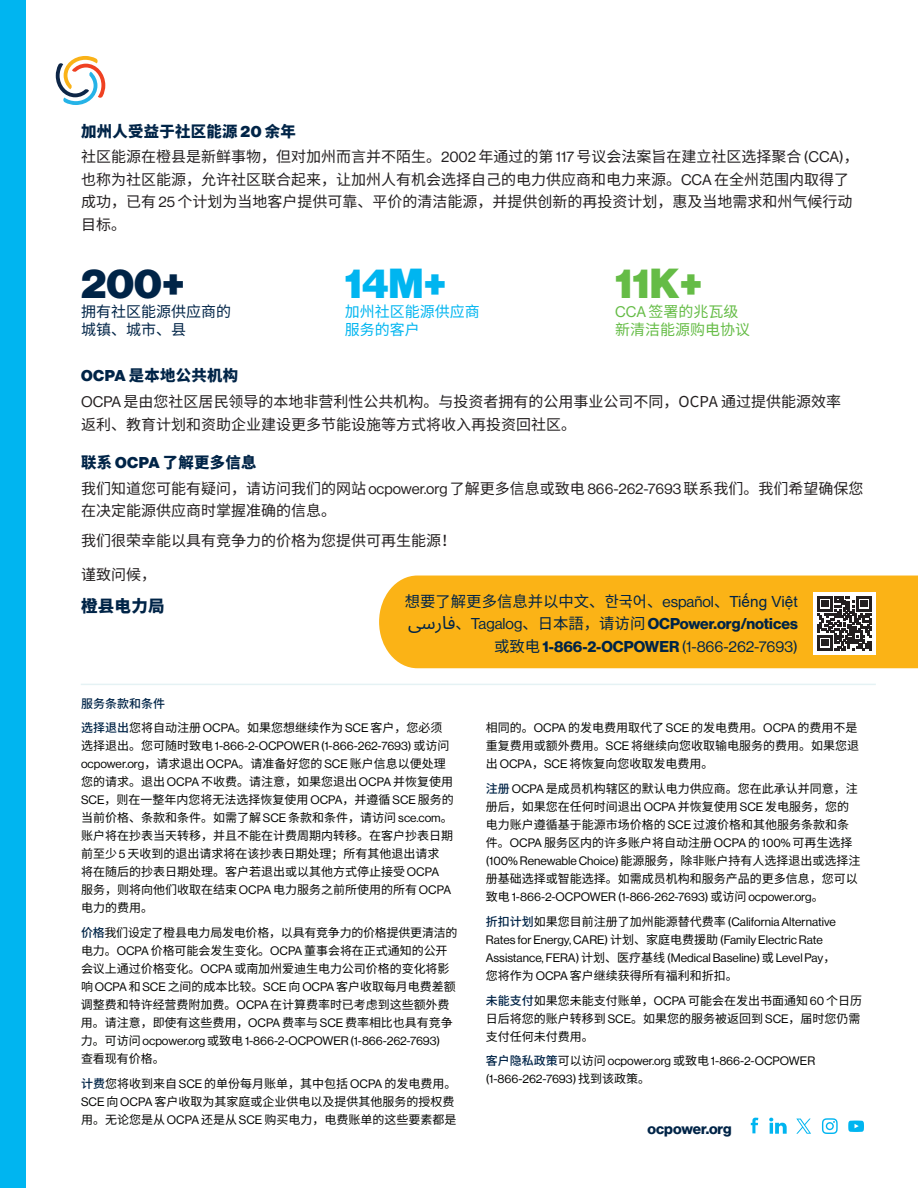
<style>
.page{position:relative;width:918px;height:1188px;background:#fff}
.page>*{position:absolute;margin:0;border:0;box-sizing:border-box;transform-origin:0 0}
.t1{font:41.1px "N Haas Grotesk DS Pro 95 Blk";color:#002447}
.t2{font:41.1px "N Haas Grotesk DS Pro 95 Blk";color:#00b5f0}
.t3{font:41.1px "N Haas Grotesk DS Pro 95 Blk";color:#65bc46}
.t4{font:18px "Noto Sans Arabic";color:#002447}
.t5{font:900 16.5px "Noto Sans CJ Ksc";letter-spacing:.02em;color:#002447}
.t6{font:900 15.3px "Noto Sans CJ Ksc";letter-spacing:.02em;color:#002447}
.t7{font:15.3px "N Haas Grotesk DS Pro 75 Bd";color:#002447}
.t8{font:15.3px "Noto Sans CJ Ksc";color:#002447}
.t9{font:15.3px "N Haas Grotesk DS Pro 55 Rg";letter-spacing:-.01em;color:#002447}
.t10{font:15px/22.5px "Noto Sans CJ Ksc";color:#231f20}
.t11{font:15px/18px "Noto Sans CJ Ksc";color:#65bc46}
.t12{font:15px/18px "Noto Sans CJ Ksc";color:#002447}
.t13{font:15px/18px "Noto Sans CJ Ksc";color:#00b5f0}
.t14{font:14.85px "N Haas Grotesk DS Pro 75 Bd";color:#002447}
.t15{font:12px/18px "Noto Sans CJ Ksc";color:#040503}
.t16{font:12px/18px "N Haas Grotesk DS Pro 55 Rg";color:#040503}
.s1{font-family:"N Haas Grotesk DS Pro 95 Blk";font-weight:400}
.s2{font-family:"N Haas Grotesk DS Pro 55 Rg"}
.s3{font-family:"Noto Sans KR"}
.s4{font-family:"Arial"}
.s5{font-family:"Noto Sans CJ Ksc"}
.s6{font-family:"Noto Sans JP"}
.s7{font-family:"N Haas Grotesk DS Pro 75 Bd"}
.s8{font-weight:500;color:#002447}
.s9{font-family:"Noto Sans CJ Ksc";font-weight:500;color:#002447}
</style>
<div class="page">
<div style="left:0;top:0;width:25px;height:1188px;background:#00b5f0"></div>
<svg style="left:56px;top:56px;width:49px;height:49px"></svg>
<hr style="left:81px;top:684px;width:795px;height:1px;background:#cbe6ea">
<svg style="left:796px;top:1119px;width:15px;height:15px"></svg>
<svg style="left:751px;top:1118px;width:7px;height:15px"></svg>
<svg style="left:848px;top:1121px;width:16px;height:11px"></svg>
<svg style="left:822px;top:1118px;width:16px;height:16px"></svg>
<svg style="left:769px;top:1118px;width:18px;height:16px"></svg>
<div style="left:379px;top:576px;width:539px;height:92px;background:#fbb316"></div>
<div style="left:813px;top:592px;width:63px;height:63px;background:#fff"></div>
<svg style="left:818px;top:596px;width:53px;height:54px"></svg>
<p class="t6" style="left:81px;top:122px;width:216px">加州人受益于社区能源 <span class="s1">20</span> 余年</p>
<p class="t10" style="left:81px;top:146px;width:779px">社区能源在橙县是新鲜事物，但对加州而言并不陌生。<span class="s2">2002</span> 年通过的第 <span class="s2">117</span> 号议会法案旨在建立社区选择聚合 <span class="s2">(CCA)</span>，也称为社区能源，允许社区联合起来，让加州人有机会选择自己的电力供应商和电力来源。<span class="s2">CCA</span> 在全州范围内取得了成功，已有 <span class="s2">25</span> 个计划为当地客户提供可靠、平价的清洁能源，并提供创新的再投资计划，惠及当地需求和州气候行动目标。</p>
<h1 class="t1" style="left:81px;top:260px;width:106px">200+</h1>
<p class="t12" style="left:81px;top:303px;width:151px">拥有社区能源供应商的城镇、城市、县</p>
<h1 class="t2" style="left:345px;top:260px;width:103px">14M+</h1>
<p class="t13" style="left:345px;top:303px;width:136px">加州社区能源供应商服务的客户</p>
<h1 class="t3" style="left:615px;top:260px;width:89px">11K+</h1>
<p class="t11" style="left:615px;top:303px;width:136px"><span class="s2">CCA</span> 签署的兆瓦级新清洁能源购电协议</p>
<p class="t6" style="left:81px;top:367px;width:159px"><span class="s1">OCPA</span> 是本地公共机构</p>
<p class="t10" style="left:81px;top:391px;width:762px"><span class="s2">OCPA</span> 是由您社区居民领导的本地非营利性公共机构。与投资者拥有的公用事业公司不同，OCPA 通过提供能源效率返利、教育计划和资助企业建设更多节能设施等方式将收入再投资回社区。</p>
<p class="t6" style="left:81px;top:454px;width:177px">联系 <span class="s1">OCPA</span> 了解更多信息</p>
<p class="t10" style="left:81px;top:478px;width:784px">我们知道您可能有疑问，请访问我们的网站 <span class="s2">ocpower.org</span> 了解更多信息或致电 <span class="s2">866-262-7693</span> 联系我们。我们希望确保您在决定能源供应商时掌握准确的信息。</p>
<p class="t10" style="left:81px;top:529px;width:376px">我们很荣幸能以具有竞争力的价格为您提供可再生能源！</p>
<p class="t10" style="left:81px;top:564px;width:76px">谨致问候，</p>
<h3 class="t5" style="left:81px;top:596px;width:85px">橙县电力局</h3>
<p class="t8" style="left:405px;top:592px;width:394px">想要了解更多信息并以中文、<span class="s3">한국어</span>、<span class="s2">español</span>、<span class="s4">Tiếng Việt</span></p>
<h2 class="t4" style="left:408px;top:612px;width:49px">ی س فار</h2>
<p class="t7" style="left:456px;top:615px;width:344px"><span class="s5">、</span><span class="s2">Tagalog</span><span class="s5">、</span><span class="s6">日本語</span><span class="s5">，请访问</span> OCPower . org / notices</p>
<p class="t9" style="left:494px;top:638px;width:305px"><span class="s5">或致电</span> <span class="s7">1-866-2-OCPOWER</span> (1-866-262-7693)</p>
<p class="t15" style="left:81px;top:691px;width:363px;line-height:24.8px"><span class="s8">服务条款和条件<br>选择退出</span>您将自动注册 <span class="s2">OCPA</span>。如果您想继续作为 <span class="s2">SCE</span> 客户，您必须</p>
<p class="t16" style="left:81px;top:737px;width:370px"><span class="s5">选择退出。您可随时致电</span> 1-866-2-OCPOWER (1-866-262-7693) <span class="s5">或访问</span></p>
<p class="t15" style="left:81px;top:755px;width:374px"><span class="s2">ocpower.org</span>，请求退出 <span class="s2">OCPA</span>。请准备好您的 <span class="s2">SCE</span> 账户信息以便处理您的请求。退出 <span class="s2">OCPA</span> 不收费。请注意，如果您退出 <span class="s2">OCPA</span> 并恢复使用<span class="s2">SCE</span>，则在一整年内您将无法选择恢复使用 <span class="s2">OCPA</span>，并遵循 <span class="s2">SCE</span> 服务的当前价格、条款和条件。如需了解 <span class="s2">SCE</span> 条款和条件，请访问 <span class="s2">sce.com</span>。账户将在抄表当天转移，并且不能在计费周期内转移。在客户抄表日期前至少 <span class="s2">5</span> 天收到的退出请求将在该抄表日期处理；所有其他退出请求将在随后的抄表日期处理。客户若退出或以其他方式停止接受 <span class="s2">OCPA</span>服务，则将向他们收取在结束 <span class="s2">OCPA</span> 电力服务之前所使用的所有 <span class="s2">OCPA</span>电力的费用。</p>
<p class="t15" style="left:81px;top:924px;width:378px"><span class="s8">价格</span>我们设定了橙县电力局发电价格，以具有竞争力的价格提供更清洁的电力。<span class="s2">OCPA</span> 价格可能会发生变化。<span class="s2">OCPA</span> 董事会将在正式通知的公开会议上通过价格变化。<span class="s2">OCPA</span> 或南加州爱迪生电力公司价格的变化将影响 <span class="s2">OCPA</span> 和 <span class="s2">SCE</span> 之间的成本比较。<span class="s2">SCE</span> 向 <span class="s2">OCPA</span> 客户收取每月电费差额调整费和特许经营费附加费。<span class="s2">OCPA</span> 在计算费率时已考虑到这些额外费用。请注意，即使有这些费用，<span class="s2">OCPA</span> 费率与 <span class="s2">SCE</span> 费率相比也具有竞争</p>
<p class="t16" style="left:81px;top:1032px;width:361px"><span class="s5">力。可访问</span> ocpower.org <span class="s5">或致电</span> 1-866-2-OCPOWER (1-866-262-7693)</p>
<p class="t15" style="left:81px;top:1047px;width:377px;line-height:24.8px">查看现有价格。<br><span class="s8">计费</span>您将收到来自 <span class="s2">SCE</span> 的单份每月账单，其中包括 <span class="s2">OCPA</span> 的发电费用。</p>
<p class="t15" style="left:81px;top:1093px;width:377px"><span class="s2">SCE</span> 向 <span class="s2">OCPA</span> 客户收取为其家庭或企业供电以及提供其他服务的授权费用。无论您是从 <span class="s2">OCPA</span> 还是从 <span class="s2">SCE</span> 购买电力，电费账单的这些要素都是</p>
<p class="t15" style="left:486px;top:719px;width:375px">相同的。<span class="s2">OCPA</span> 的发电费用取代了 <span class="s2">SCE</span> 的发电费用。<span class="s2">OCPA</span> 的费用不是重复费用或额外费用。<span class="s2">SCE</span> 将继续向您收取输电服务的费用。如果您退出 <span class="s2">OCPA</span>，<span class="s2">SCE</span> 将恢复向您收取发电费用。</p>
<p class="t15" style="left:486px;top:780px;width:374px"><span class="s8">注册</span> <span class="s2">OCPA</span> 是成员机构辖区的默认电力供应商。您在此承认并同意，注册后，如果您在任何时间退出 <span class="s2">OCPA</span> 并恢复使用 <span class="s2">SCE</span> 发电服务，您的电力账户遵循基于能源市场价格的 <span class="s2">SCE</span> 过渡价格和其他服务条款和条件。<span class="s2">OCPA</span> 服务区内的许多账户将自动注册 <span class="s2">OCPA</span> 的 <span class="s2">100%</span> 可再生选择</p>
<p class="t16" style="left:486px;top:852px;width:376px">(100% Renewable Choice) <span class="s5">能源服务，除非账户持有人选择退出或选择注</span></p>
<p class="t15" style="left:486px;top:870px;width:374px">册基础选择或智能选择。如需成员机构和服务产品的更多信息，您可以</p>
<p class="t16" style="left:486px;top:885px;width:351px;line-height:24.8px"><span class="s5">致电</span> 1-866-2-OCPOWER (1-866-262-7693) <span class="s5">或访问</span> ocpower.org<span class="s5">。</span><span class="s9">折扣计划</span><span class="s5">如果您目前注册了加州能源替代费率</span> (California Alternative</p>
<p class="t16" style="left:486px;top:931px;width:351px">Rates for Energy, CARE) <span class="s5">计划、家庭电费援助</span> (Family Electric Rate<br>Assistance, FERA) <span class="s5">计划、医疗基线</span> (Medical Baseline) <span class="s5">或</span> Level Pay<span class="s5">，</span></p>
<p class="t15" style="left:486px;top:963px;width:378px;line-height:24.8px">您将作为 <span class="s2">OCPA</span> 客户继续获得所有福利和折扣。<br><span class="s8">未能支付</span>如果您未能支付账单，<span class="s2">OCPA</span> 可能会在发出书面通知 <span class="s2">60</span> 个日历</p>
<p class="t15" style="left:486px;top:1009px;width:376px">日后将您的账户转移到 <span class="s2">SCE</span>。如果您的服务被返回到 <span class="s2">SCE</span>，届时您仍需支付任何未付费用。</p>
<p class="t16" style="left:486px;top:1052px;width:331px"><span class="s9">客户隐私政策</span><span class="s5">可以访问</span> ocpower.org <span class="s5">或致电</span> 1-866-2-OCPOWER (1-866-262-7693) <span class="s5">找到该政策。</span></p>
<p class="t14" style="left:648px;top:1120px;width:86px">ocpower.org</p>
</div>
